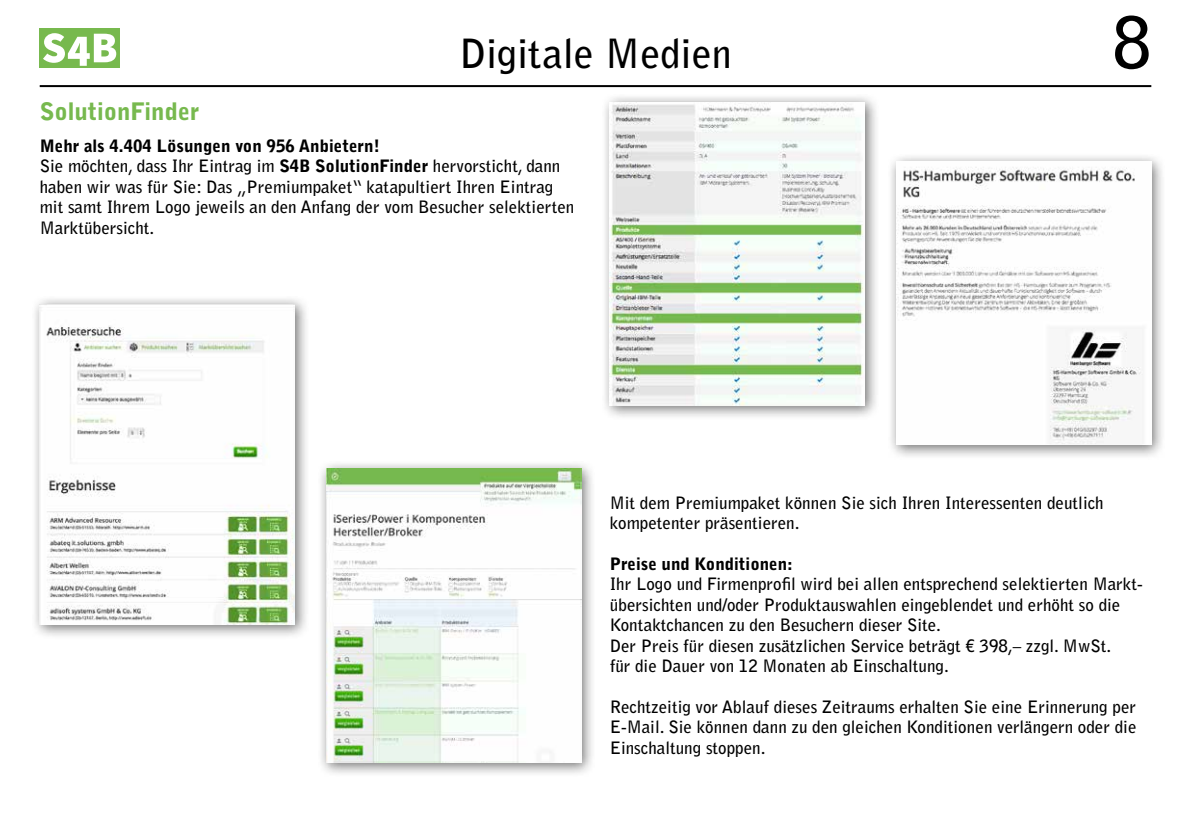
<style>
.page{position:relative;width:1191px;height:840px;background:#fff}
.page>*{position:absolute;margin:0;border:0;box-sizing:border-box;transform-origin:0 0}
.t1{font:700 70px "Bell Gothic Std";color:#000}
.t2{font:700 40px "Bell Gothic Std";color:#000}
.t3{font:900 24px "Bell Gothic Std";color:#77b94e}
.t4{font:700 17px/20.4px "Bell Gothic Std";color:#000}
.t5{font:900 17px "Bell Gothic Std";color:#000}
.s1{font-weight:900}
</style>
<div class="page">
<hr style="left:40px;top:85px;width:1111px;height:2px;background:#000">
<div style="left:40px;top:28px;width:80px;height:40px;background:#77b94e"></div>
<svg style="left:43px;top:33px;width:73px;height:33px"></svg>
<div style="left:31px;top:295px;width:279px;height:344px;background:#000;opacity:.55"></div>
<img style="left:40px;top:304px;width:255px;height:320px">
<div style="left:317px;top:459px;width:279px;height:317px;background:#000;opacity:.55"></div>
<img style="left:326px;top:468px;width:255px;height:293px">
<div style="left:600px;top:93px;width:280px;height:327px;background:#000;opacity:.55"></div>
<img style="left:609px;top:102px;width:256px;height:303px">
<div style="left:887px;top:152px;width:279px;height:308px;background:#000;opacity:.55"></div>
<img style="left:896px;top:162px;width:255px;height:282px">
<h2 class="t2" style="left:459px;top:29px;width:274px">Digitale Medien</h2>
<h3 class="t3" style="left:40px;top:97px;width:161px">SolutionFinder</h3>
<p class="t4" style="left:40px;top:135px;width:536px"><span class="s1">Mehr als 4.404 Lösungen von 956 Anbietern!<br></span>Sie möchten, dass Ihr Eintrag im <span class="s1">S4B SolutionFinder</span> hervorsticht, dann haben wir was für Sie: Das „Premiumpaket“ katapultiert Ihren Eintrag mit samt Ihrem Logo jeweils an den Anfang der vom Besucher selektierten Marktübersicht.</p>
<h1 class="t1" style="left:1112px;top:0;width:40px">8</h1>
<p class="t4" style="left:609px;top:492px;width:495px">Mit dem Premiumpaket können Sie sich Ihren Interessenten deutlich kompetenter präsentieren.</p>
<p class="t5" style="left:609px;top:553px;width:185px">Preise und Konditionen:</p>
<p class="t4" style="left:609px;top:573px;width:533px">Ihr Logo und Firmenprofil wird bei allen entsprechend selektierten Markt&shy;übersichten und/oder Produktauswahlen eingeblendet und erhöht so die Kontaktchancen zu den Besuchern dieser Site.<br>Der Preis für diesen zusätzlichen Service beträgt € 398,– zzgl. MwSt.<br>für die Dauer von 12 Monaten ab Einschaltung.</p>
<p class="t4" style="left:609px;top:696px;width:528px;text-align:justify">Rechtzeitig vor Ablauf dieses Zeitraums erhalten Sie eine Erinnerung per E‑Mail. Sie können dann zu den gleichen Konditionen verlängern oder die Einschaltung stoppen.</p>
</div>
